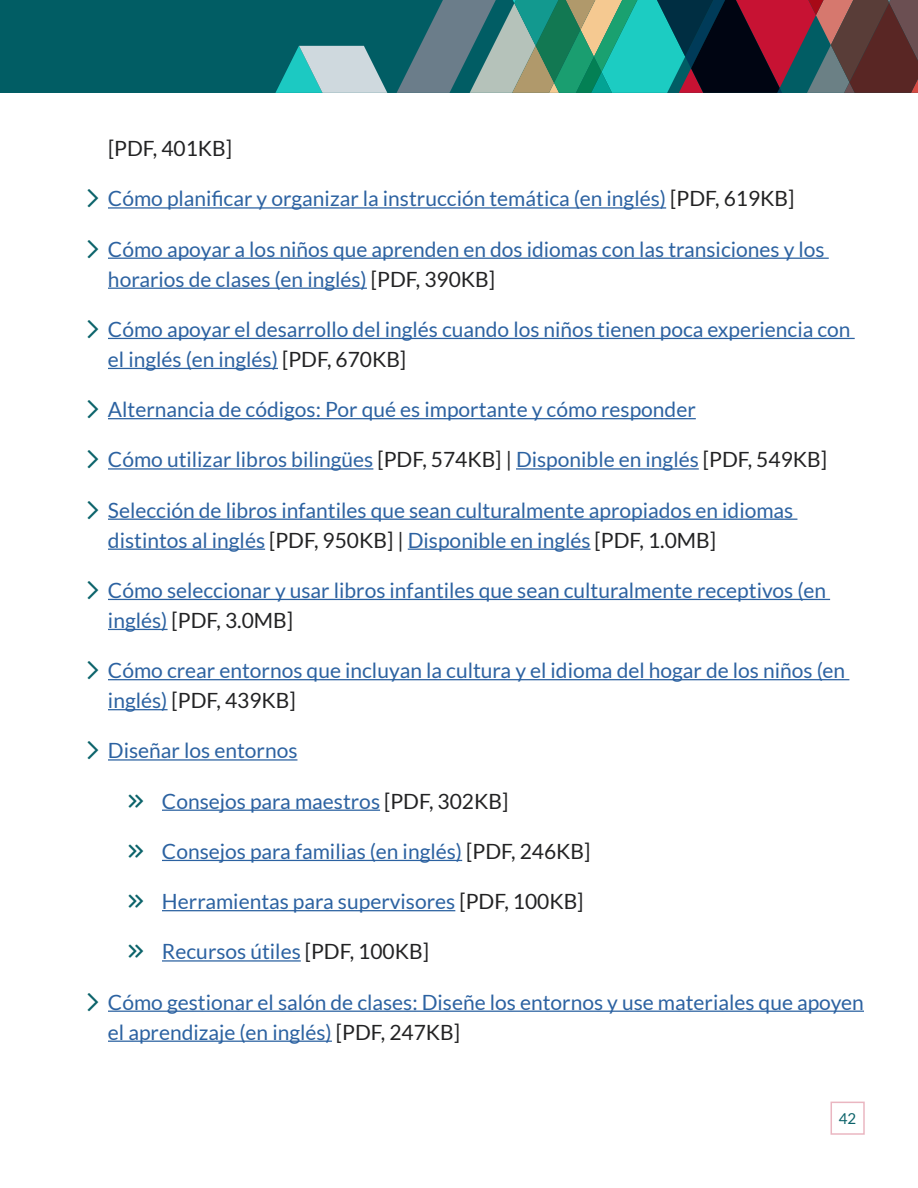
<style>
.page{position:relative;width:918px;height:1188px;background:#fff}
.page>*{position:absolute;margin:0;border:0;box-sizing:border-box;transform-origin:0 0}
.t1{font:21px/30px "Htwsvv Lato";color:#2c62a1}
.t2{font:21px "Jbbcny Lato";color:#2c62a1}
.t3{font:21px "Htwsvv Lato";color:#222223}
.t4{font:15px "Htwsvv Lato";color:#0b636a}
.s1{font-family:"Htwsvv Lato";color:#222223}
.s2{color:#222223}
</style>
<div class="page">
<div style="left:0;top:0;width:918px;height:93px;background:#015d64"></div>
<svg style="left:275px;top:46px;width:112px;height:47px"></svg>
<svg style="left:397px;top:0;width:521px;height:93px;background:#4b6664"></svg>
<div style="left:831px;top:1102px;width:34px;height:33px;border:2px solid #eab6c1"></div>
<hr style="left:108px;top:207px;width:558px;height:2px;background:#2c62a1">
<hr style="left:108px;top:258px;width:721px;height:1px;background:#2c62a1">
<hr style="left:108px;top:288px;width:259px;height:1px;background:#2c62a1">
<hr style="left:108px;top:338px;width:747px;height:1px;background:#2c62a1">
<hr style="left:108px;top:368px;width:170px;height:1px;background:#2c62a1">
<hr style="left:108px;top:418px;width:588px;height:1px;background:#2c62a1">
<hr style="left:108px;top:468px;width:265px;height:2px;background:#2c62a1">
<hr style="left:516px;top:468px;width:183px;height:2px;background:#2c62a1">
<hr style="left:108px;top:519px;width:689px;height:1px;background:#2c62a1">
<hr style="left:108px;top:549px;width:157px;height:1px;background:#2c62a1">
<hr style="left:408px;top:549px;width:183px;height:1px;background:#2c62a1">
<hr style="left:108px;top:599px;width:722px;height:1px;background:#2c62a1">
<hr style="left:108px;top:629px;width:60px;height:1px;background:#2c62a1">
<hr style="left:108px;top:679px;width:741px;height:1px;background:#2c62a1">
<hr style="left:108px;top:709px;width:60px;height:1px;background:#2c62a1">
<hr style="left:108px;top:759px;width:189px;height:2px;background:#2c62a1">
<hr style="left:162px;top:810px;width:218px;height:1px;background:#2c62a1">
<hr style="left:162px;top:860px;width:300px;height:1px;background:#2c62a1">
<hr style="left:162px;top:910px;width:293px;height:1px;background:#2c62a1">
<hr style="left:162px;top:960px;width:139px;height:2px;background:#2c62a1">
<hr style="left:108px;top:1011px;width:756px;height:1px;background:#2c62a1">
<hr style="left:108px;top:1041px;width:224px;height:1px;background:#2c62a1">
<p class="t3" style="left:108px;top:137px;width:126px">[PDF, 401KB]</p>
<p class="t2" style="left:108px;top:187px;width:688px">Cómo planificar y organizar la instrucción temática (en inglés) <span class="s1">[PDF, 619KB]</span></p>
<p class="t1" style="left:108px;top:234px;width:718px">Cómo apoyar a los niños que aprenden en dos idiomas con las transiciones y los horarios de clases (en inglés) <span class="s2">[PDF, 390KB]</span></p>
<p class="t1" style="left:108px;top:314px;width:744px">Cómo apoyar el desarrollo del inglés cuando los niños tienen poca experiencia con el inglés (en inglés) <span class="s2">[PDF, 670KB]</span></p>
<p class="t1" style="left:108px;top:394px;width:589px">Alternancia de códigos: Por qué es importante y cómo responder</p>
<p class="t1" style="left:108px;top:445px;width:721px">Cómo utilizar libros bilingües <span class="s2">[PDF, 574KB] |</span> Disponible en inglés <span class="s2">[PDF, 549KB]</span></p>
<p class="t1" style="left:108px;top:495px;width:687px">Selección de libros infantiles que sean culturalmente apropiados en idiomas distintos al inglés <span class="s2">[PDF, 950KB] |</span> Disponible en inglés <span class="s2">[PDF, 1.0MB]</span></p>
<p class="t1" style="left:108px;top:575px;width:720px">Cómo seleccionar y usar libros infantiles que sean culturalmente receptivos (en inglés) <span class="s2">[PDF, 3.0MB]</span></p>
<p class="t1" style="left:108px;top:655px;width:739px">Cómo crear entornos que incluyan la cultura y el idioma del hogar de los niños (en inglés) <span class="s2">[PDF, 439KB]</span></p>
<p class="t1" style="left:108px;top:736px;width:191px">Diseñar los entornos</p>
<p class="t1" style="left:162px;top:786px;width:348px">Consejos para maestros <span class="s2">[PDF, 302KB]</span></p>
<p class="t1" style="left:162px;top:836px;width:430px">Consejos para familias (en inglés) <span class="s2">[PDF, 246KB]</span></p>
<p class="t1" style="left:162px;top:886px;width:423px">Herramientas para supervisores <span class="s2">[PDF, 100KB]</span></p>
<p class="t1" style="left:162px;top:937px;width:269px">Recursos útiles <span class="s2">[PDF, 100KB]</span></p>
<p class="t1" style="left:108px;top:987px;width:757px">Cómo gestionar el salón de clases: Diseñe los entornos y use materiales que apoyen el aprendizaje (en inglés) <span class="s2">[PDF, 247KB]</span></p>
<p class="t4" style="left:839px;top:1110px;width:19px">42</p>
</div>
